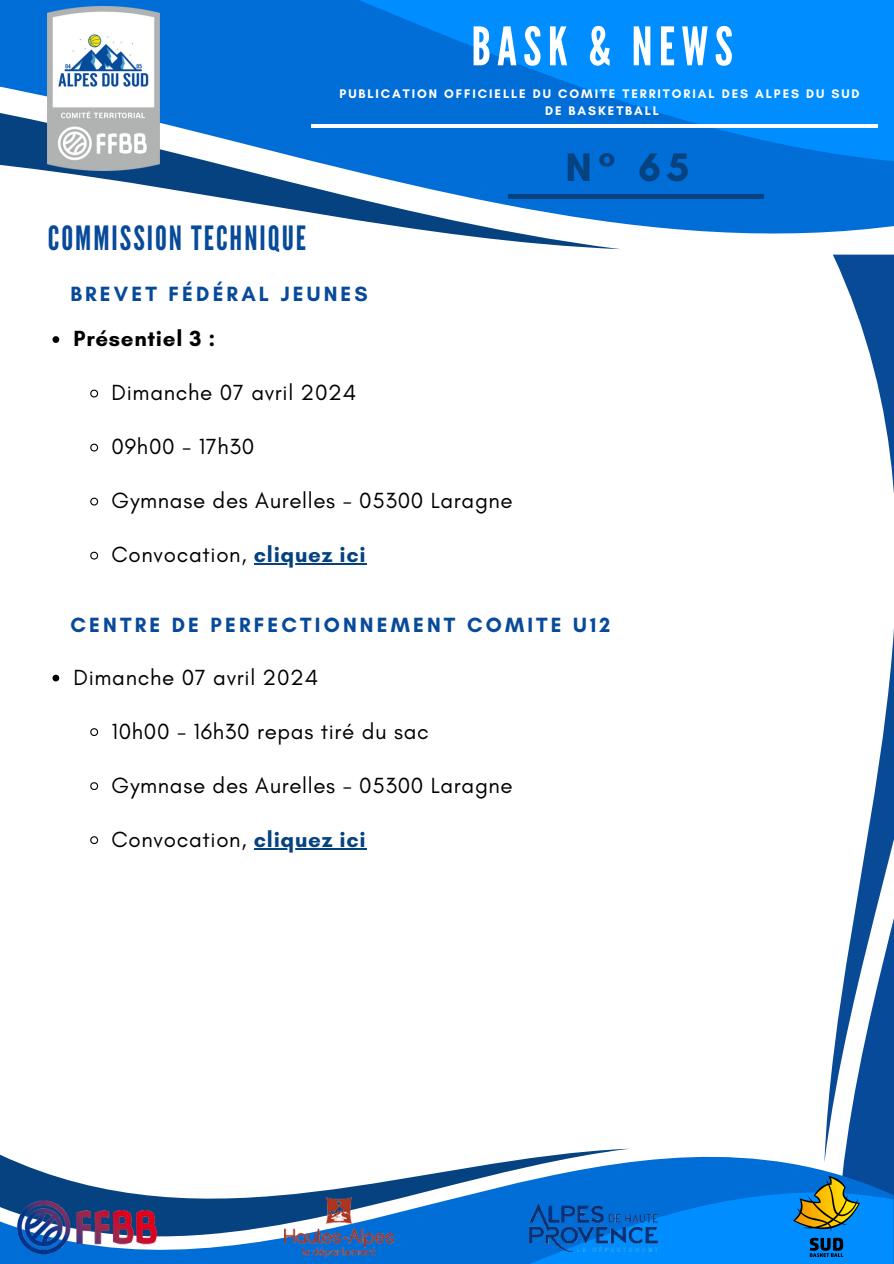
<style>
.page{position:relative;width:894px;height:1264px;background:#fff}
.page>*{position:absolute;margin:0;border:0;box-sizing:border-box;transform-origin:0 0}
.t1{font:52.95px "League Gothic";letter-spacing:.12em;color:#fff}
.t2{font:700 40.5px "Glacial Indifference";color:#05427f}
.t3{font:33.3px "League Gothic";letter-spacing:.06em;color:#084a9a}
.t4{font:22.35px "Glacial Indifference";letter-spacing:.03em;color:#000}
.t5{font:700 22.35px "Glacial Indifference";letter-spacing:.03em;color:#000}
.t6{font:700 21px "Glacial Indifference";letter-spacing:.15em;color:#084a9a}
.t7{font:700 12.75px/17px "Glacial Indifference";letter-spacing:.15em;color:#fff;text-align:center}
.s1{font-weight:700;color:#05427f}
</style>
<div class="page">
<svg style="left:0;top:0;width:893px;height:250px;fill:#056dd6"></svg>
<svg style="left:326px;top:0;width:567px;height:170px;background:#007eeb"></svg>
<hr style="left:508px;top:194px;width:255px;height:4px;background:#05427f">
<hr style="left:311px;top:124px;width:566px;height:4px;background:#fff">
<svg style="left:833px;top:254px;width:60px;height:687px"></svg>
<svg style="left:0;top:1154px;width:475px;height:109px"></svg>
<svg style="left:475px;top:941px;width:418px;height:322px"></svg>
<img style="left:793px;top:1176px;width:65px;height:80px">
<img style="left:5px;top:1192px;width:163px;height:69px">
<img style="left:284px;top:1197px;width:109px;height:60px">
<img style="left:529px;top:1203px;width:128px;height:47px">
<img style="left:48px;top:6px;width:111px;height:164px">
<svg style="left:52px;top:336px;width:7px;height:7px"></svg>
<svg style="left:90px;top:389px;width:9px;height:9px"></svg>
<svg style="left:90px;top:443px;width:9px;height:9px"></svg>
<svg style="left:90px;top:497px;width:9px;height:9px"></svg>
<svg style="left:90px;top:551px;width:9px;height:9px"></svg>
<hr style="left:254px;top:563px;width:112px;height:1px;background:#05427f">
<svg style="left:52px;top:674px;width:7px;height:7px"></svg>
<svg style="left:90px;top:728px;width:9px;height:8px"></svg>
<svg style="left:90px;top:782px;width:9px;height:9px"></svg>
<svg style="left:90px;top:836px;width:9px;height:9px"></svg>
<hr style="left:254px;top:848px;width:112px;height:1px;background:#05427f">
<h1 class="t1" style="left:471px;top:16px;width:263px">BASK &amp; NEWS</h1>
<p class="t7" style="left:339px;top:85px;width:521px">PUBLICATION OFFICIELLE DU COMITE TERRITORIAL DES ALPES DU SUD<br>DE BASKETBALL</p>
<h3 class="t3" style="left:48px;top:218px;width:260px">COMMISSION TECHNIQUE</h3>
<p class="t6" style="left:70px;top:281px;width:299px">BREVET FÉDÉRAL JEUNES</p>
<p class="t5" style="left:74px;top:325px;width:143px">Présentiel 3 :</p>
<p class="t4" style="left:112px;top:379px;width:246px">Dimanche 07 avril 2024</p>
<p class="t4" style="left:112px;top:433px;width:144px">09h00 - 17h30</p>
<p class="t4" style="left:112px;top:487px;width:402px">Gymnase des Aurelles - 05300 Laragne</p>
<p class="t4" style="left:112px;top:541px;width:255px">Convocation, <span class="s1">cliquez ici</span></p>
<h2 class="t2" style="left:565px;top:142px;width:125px">N° 65</h2>
<p class="t6" style="left:70px;top:612px;width:541px">CENTRE DE PERFECTIONNEMENT COMITE U12</p>
<p class="t4" style="left:74px;top:663px;width:246px">Dimanche 07 avril 2024</p>
<p class="t4" style="left:112px;top:717px;width:318px">10h00 - 16h30 repas tiré du sac</p>
<p class="t4" style="left:112px;top:771px;width:402px">Gymnase des Aurelles - 05300 Laragne</p>
<p class="t4" style="left:112px;top:825px;width:255px">Convocation, <span class="s1">cliquez ici</span></p>
</div>
